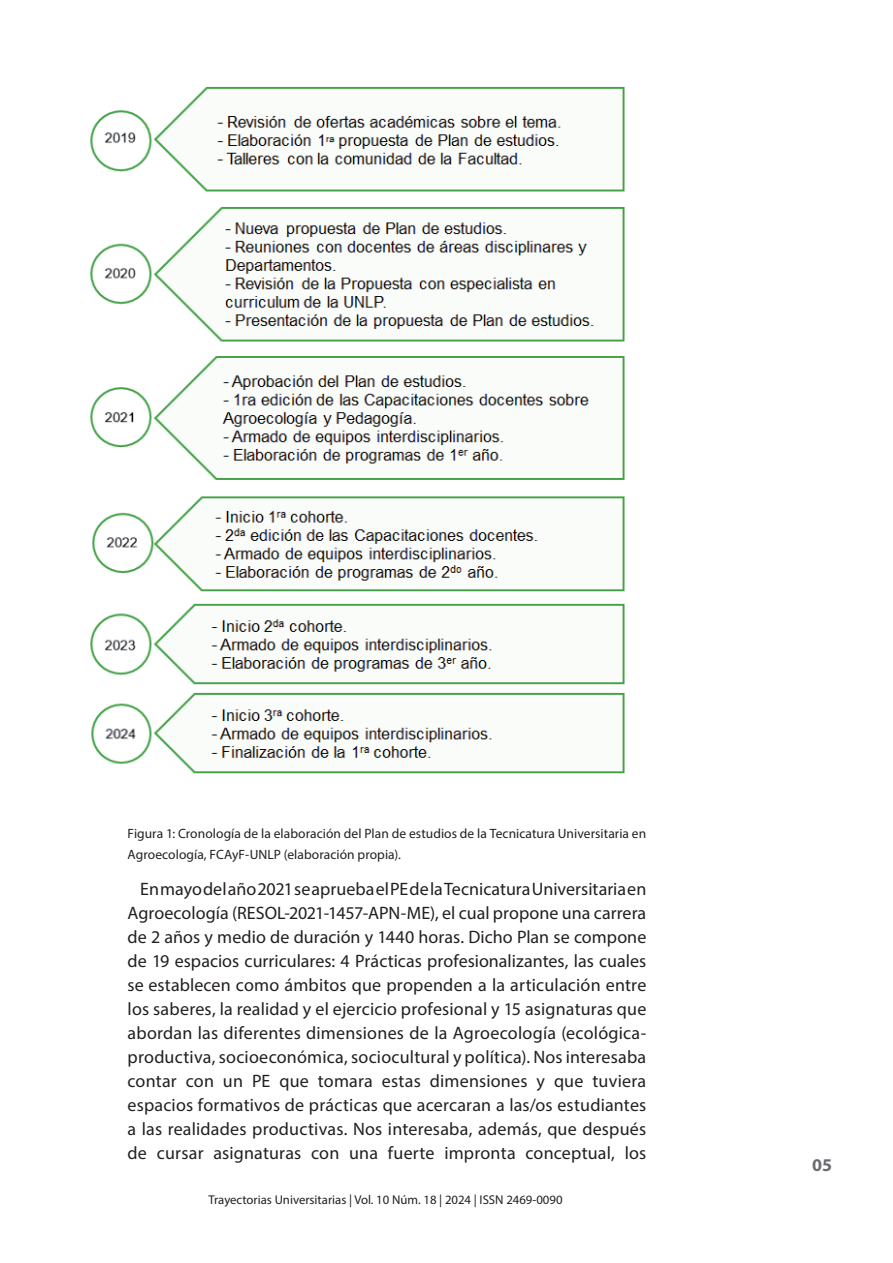
<style>
.page{position:relative;width:893px;height:1263px;background:#fff}
.page>*{position:absolute;margin:0;border:0;box-sizing:border-box;transform-origin:0 0}
.t1{font:18px/24px "Myriad Pro";letter-spacing:.01em;color:#231f20;text-align:justify}
.t2{font:700 18px "Myriad Pro";color:#6c6d70}
.t3{font:13.5px/21px "Myriad Pro";letter-spacing:.005em;color:#231f20}
.t4{font:12.75px "Myriad Pro";color:#231f20}
</style>
<div class="page">
<img style="left:90px;top:86px;width:535px;height:688px">
<p class="t3" style="left:128px;top:822px;width:520px">Figura 1: Cronología de la elaboración del Plan de estudios de la Tecnicatura Universitaria en<br>Agroecología, FCAyF-UNLP (elaboración propia).</p>
<p class="t1" style="left:128px;top:876px;width:520px;text-indent:13px">En mayo del año 2021 se aprueba el PE de la Tecnicatura Universitaria en Agroecología (RESOL-2021-1457-APN-ME), el cual propone una carrera de 2 años y medio de duración y 1440 horas. Dicho Plan se compone de 19 espacios curriculares: 4 Prácticas profesionalizantes, las cuales se establecen como ámbitos que propenden a la articulación entre los saberes, la realidad y el ejercicio profesional y 15 asignaturas que abordan las diferentes dimensiones de la Agroecología (ecológica&shy;productiva, socioeconómica, sociocultural y política). Nos interesaba contar con un PE que tomara estas dimensiones y que tuviera espacios formativos de prácticas que acercaran a las/os estudiantes a las realidades productivas. Nos interesaba, además, que después de cursar asignaturas con una fuerte impronta conceptual, los</p>
<p class="t4" style="left:208px;top:1192px;width:356px">Trayectorias Universitarias | Vol. 10 Núm. 18 | 2024 | ISSN 2469-0090</p>
<p class="t2" style="left:812px;top:1154px;width:21px">05</p>
</div>
